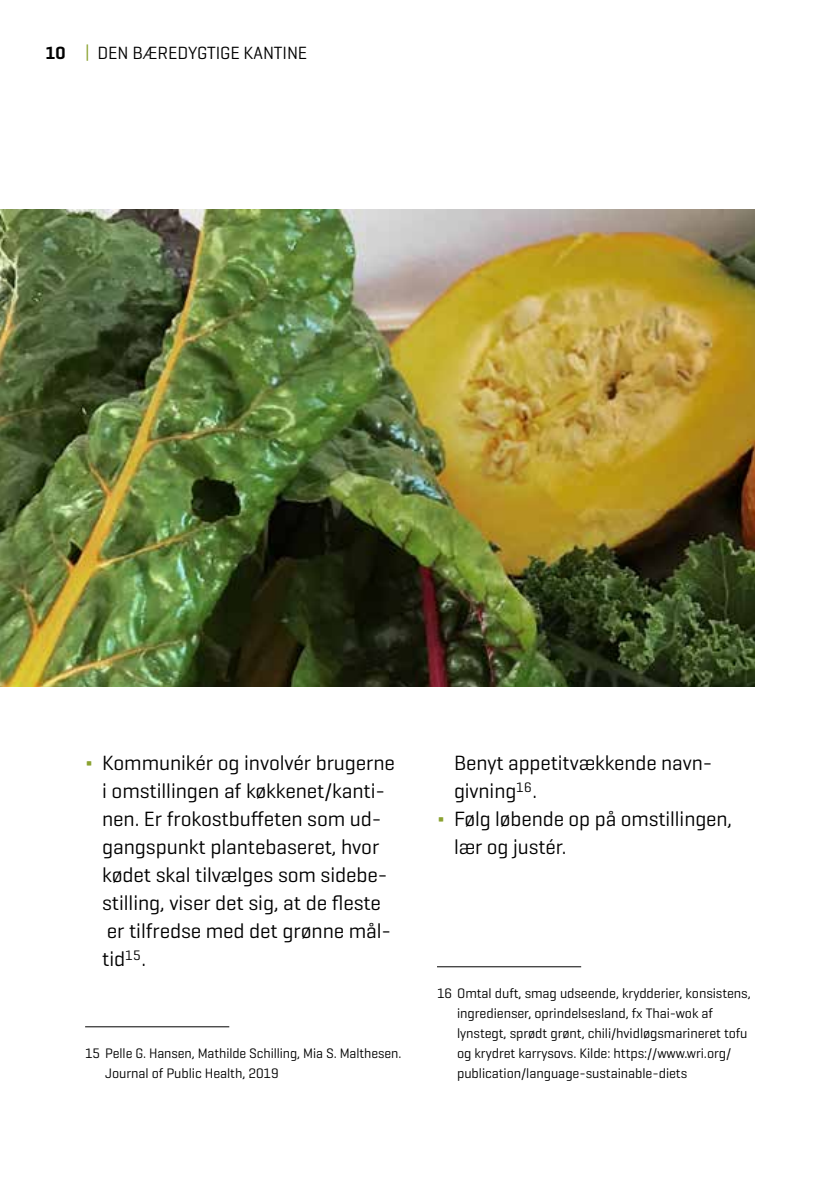
<style>
.page{position:relative;width:840px;height:1191px;background:#fff}
.page>*{position:absolute;margin:0;border:0;box-sizing:border-box;transform-origin:0 0}
.t1{font:21px/28px "Geogrotesque";letter-spacing:-.005em;color:#000}
.t2{font:18px "Geogrotesque";letter-spacing:-.005em;color:#000}
.t3{font:14px/20px "Geogrotesque";letter-spacing:-.005em;color:#000}
.s1{font-weight:600}
.s2{color:#8aa230}
</style>
<div class="page">
<hr style="left:85px;top:1026px;width:144px;height:1px;background:#000">
<hr style="left:437px;top:966px;width:144px;height:1px;background:#000">
<img style="left:0;top:210px;width:754px;height:476px">
<p class="t2" style="left:45px;top:42px;width:263px"><span class="s1">10</span> <span class="s2">|</span> DEN BÆREDYGTIGE KANTINE</p>
<p class="t1" style="left:102px;top:748px;width:294px;text-indent:-17px"><span class="s2">∆</span> Kommunikér og involvér brugerne i omstillingen af køkkenet/kanti&shy;nen. Er frokostbuffeten som ud&shy;gangspunkt plantebaseret, hvor kødet skal tilvælges som sidebe&shy;stilling, viser det sig, at de fleste er tilfredse med det grønne mål&shy;tid<sup>15</sup>.</p>
<p class="t3" style="left:105px;top:1043px;width:297px;text-indent:-20px">15 Pelle G. Hansen, Mathilde Schilling, Mia S. Malthesen.<br>Journal of Public Health, 2019</p>
<h1 class="t1" style="left:454px;top:748px;width:256px">Benyt appetitvækkende navn-</h1>
<h1 class="t1" style="left:454px;top:776px;width:84px">givning<sup>16</sup>.</h1>
<h1 class="t1" style="left:437px;top:804px;width:296px"><span class="s2">∆</span> Følg løbende op på omstillingen,</h1>
<h1 class="t1" style="left:454px;top:832px;width:114px">lær og justér.</h1>
<p class="t3" style="left:457px;top:983px;width:295px;text-indent:-20px">16 Omtal duft, smag udseende, krydderier, konsistens, ingredienser, oprindelsesland, fx Thai-wok af lynstegt, sprødt grønt, chili/hvidløgsmarineret tofu og krydret karrysovs. Kilde: https://www.wri.org/ publication/language-sustainable-diets</p>
</div>
